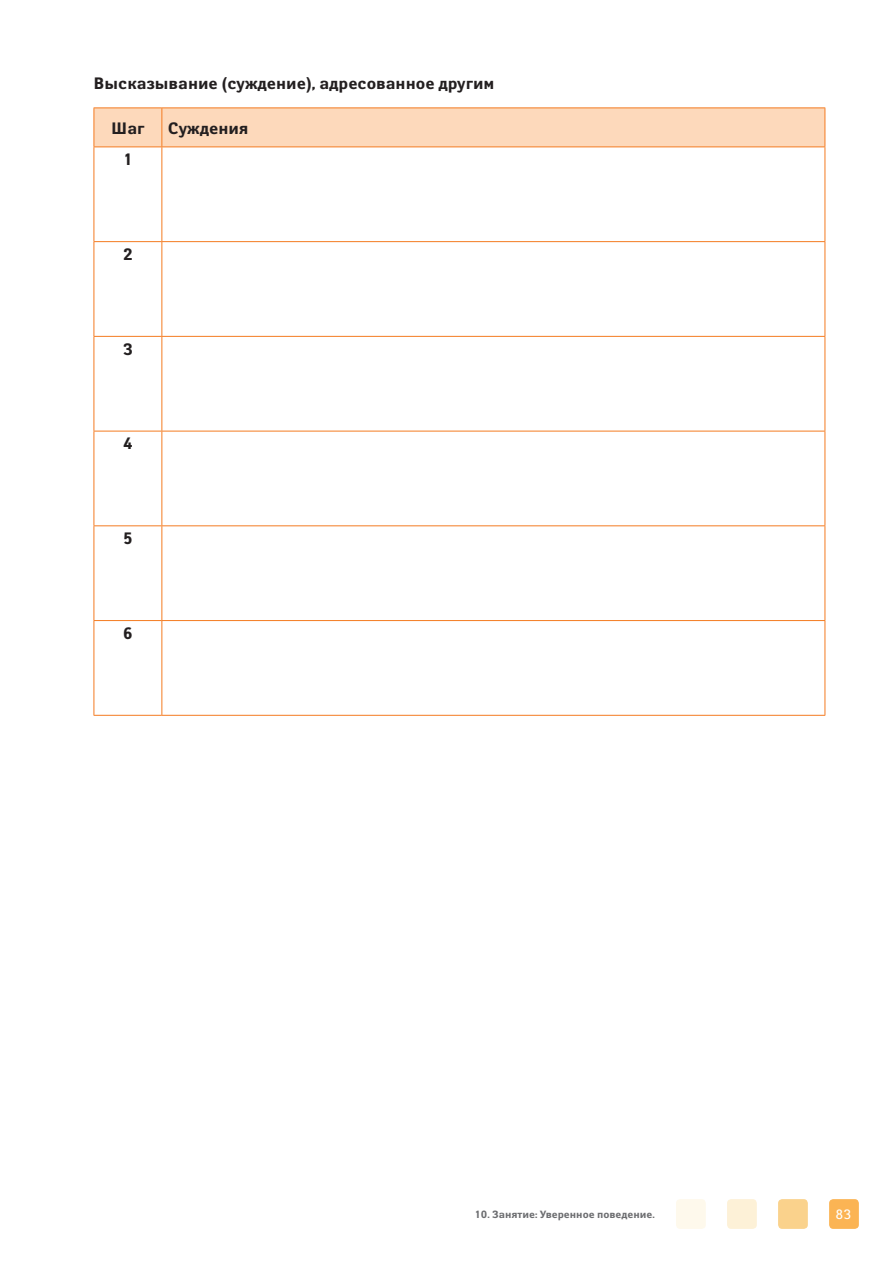
<style>
.page{position:relative;width:893px;height:1263px;background:#fff}
.page>*{position:absolute;margin:0;border:0;box-sizing:border-box;transform-origin:0 0}
.body{font:700 16.5px "Yanus";color:#231f20}
.t1{font:13.5px "Yanus";color:#fff}
.t2{font:700 10.5px "Yanus";color:#6c6d70}
</style>
<div class="page">
<div style="left:829px;top:1199px;width:30px;height:30px;background:#fbb454;border-radius:4px"></div>
<div style="left:676px;top:1199px;width:30px;height:30px;background:#fef9ec;border-radius:4px"></div>
<div style="left:727px;top:1199px;width:30px;height:30px;background:#fdf1d7;border-radius:4px"></div>
<div style="left:778px;top:1199px;width:30px;height:30px;background:#fad28c;border-radius:4px"></div>
<div style="left:95px;top:109px;width:730px;height:38px;background:#fdd9bb"></div>
<hr style="left:94px;top:108px;width:68px;height:1px;background:#f47b21">
<hr style="left:94px;top:108px;width:1px;height:39px;background:#f47b21">
<hr style="left:162px;top:108px;width:663px;height:1px;background:#f47b21">
<hr style="left:161px;top:108px;width:1px;height:39px;background:#f47b21">
<hr style="left:825px;top:108px;width:1px;height:39px;background:#f47b21">
<hr style="left:94px;top:147px;width:68px;height:1px;background:#f47b21">
<hr style="left:94px;top:147px;width:1px;height:94px;background:#f47b21">
<hr style="left:162px;top:147px;width:663px;height:1px;background:#f47b21">
<hr style="left:161px;top:147px;width:1px;height:94px;background:#f47b21">
<hr style="left:825px;top:147px;width:1px;height:94px;background:#f47b21">
<hr style="left:94px;top:241px;width:68px;height:1px;background:#f47b21">
<hr style="left:94px;top:242px;width:1px;height:94px;background:#f47b21">
<hr style="left:162px;top:241px;width:663px;height:1px;background:#f47b21">
<hr style="left:161px;top:242px;width:1px;height:94px;background:#f47b21">
<hr style="left:825px;top:242px;width:1px;height:94px;background:#f47b21">
<hr style="left:94px;top:336px;width:68px;height:1px;background:#f47b21">
<hr style="left:94px;top:337px;width:1px;height:94px;background:#f47b21">
<hr style="left:162px;top:336px;width:663px;height:1px;background:#f47b21">
<hr style="left:161px;top:337px;width:1px;height:94px;background:#f47b21">
<hr style="left:825px;top:337px;width:1px;height:94px;background:#f47b21">
<hr style="left:94px;top:431px;width:68px;height:1px;background:#f47b21">
<hr style="left:94px;top:431px;width:1px;height:94px;background:#f47b21">
<hr style="left:162px;top:431px;width:663px;height:1px;background:#f47b21">
<hr style="left:161px;top:431px;width:1px;height:94px;background:#f47b21">
<hr style="left:825px;top:431px;width:1px;height:94px;background:#f47b21">
<hr style="left:94px;top:525px;width:68px;height:1px;background:#f47b21">
<hr style="left:94px;top:526px;width:1px;height:94px;background:#f47b21">
<hr style="left:162px;top:525px;width:663px;height:1px;background:#f47b21">
<hr style="left:161px;top:526px;width:1px;height:94px;background:#f47b21">
<hr style="left:825px;top:526px;width:1px;height:94px;background:#f47b21">
<hr style="left:94px;top:620px;width:68px;height:1px;background:#f47b21">
<hr style="left:94px;top:621px;width:1px;height:94px;background:#f47b21">
<hr style="left:162px;top:620px;width:663px;height:1px;background:#f47b21">
<hr style="left:161px;top:621px;width:1px;height:94px;background:#f47b21">
<hr style="left:825px;top:621px;width:1px;height:94px;background:#f47b21">
<hr style="left:94px;top:715px;width:68px;height:1px;background:#f47b21">
<hr style="left:162px;top:715px;width:663px;height:1px;background:#f47b21">
<p class="body" style="left:94px;top:73px;width:402px">Высказывание (суждение), адресованное другим</p>
<p class="body" style="left:111px;top:118px;width:35px">Шаг</p>
<p class="body" style="left:168px;top:118px;width:82px">Суждения</p>
<p class="body" style="left:123px;top:150px;width:12px">1</p>
<p class="body" style="left:123px;top:244px;width:12px">2</p>
<p class="body" style="left:123px;top:339px;width:12px">3</p>
<p class="body" style="left:123px;top:434px;width:12px">4</p>
<p class="body" style="left:123px;top:529px;width:12px">5</p>
<p class="body" style="left:123px;top:623px;width:12px">6</p>
<p class="t2" style="left:474px;top:1208px;width:182px">10. Занятие: Уверенное поведение.</p>
<p class="t1" style="left:835px;top:1206px;width:17px">83</p>
</div>
